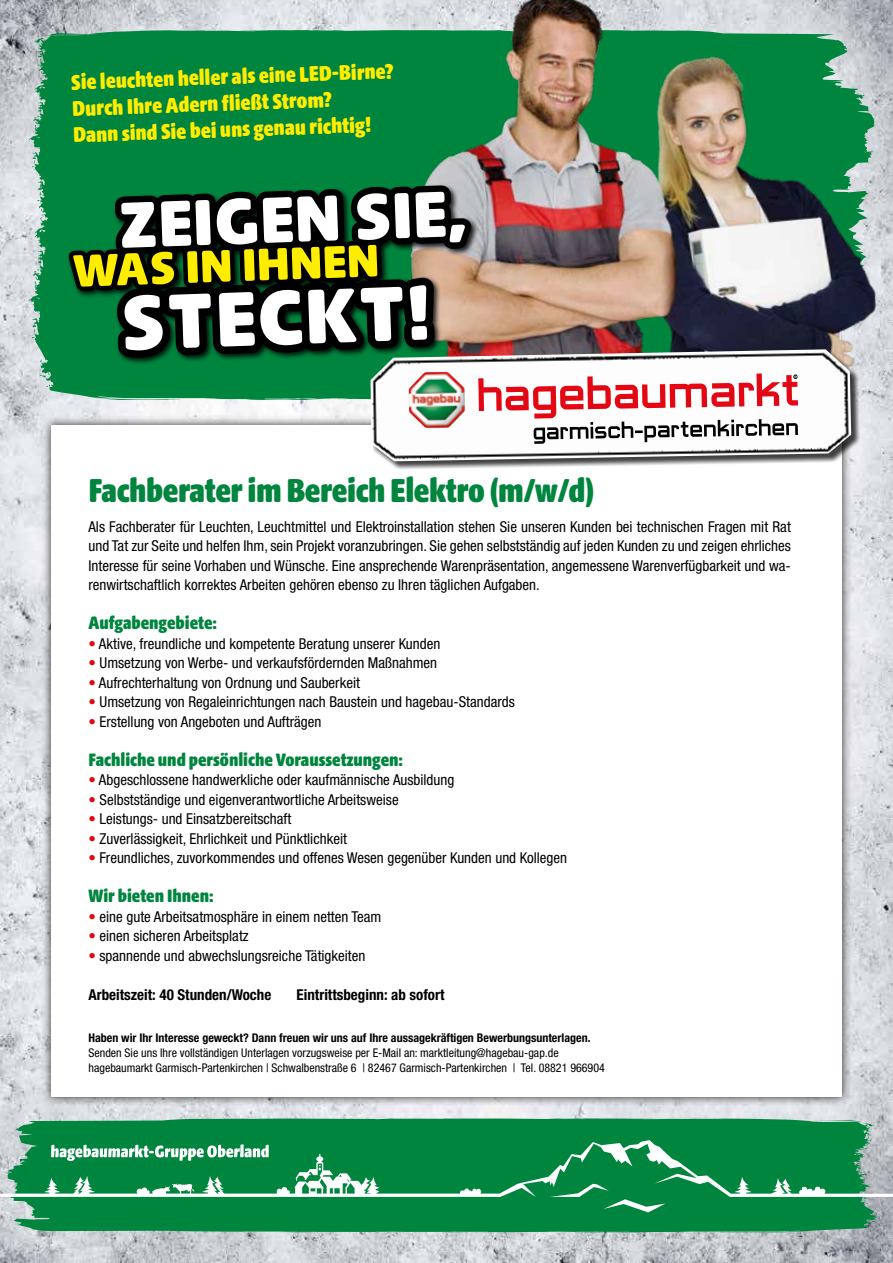
<style>
.page{position:relative;width:893px;height:1263px;background:#fff}
.page>*{position:absolute;margin:0;border:0;box-sizing:border-box;transform-origin:0 0}
.t1{font:84px "Hagebau Beta Outline";color:#fff}
.t2{font:70.5px "Hagebau Beta Outline";color:#fff}
.t3{font:49.5px "Hagebau Beta Outline";color:#ffed00}
.t4{font:36px "Hagebau Beta Condensed";letter-spacing:-.01em;color:#00853e}
.t5{font:23.1px/26.4px "Hagebau Beta Condensed";color:#ffed00}
.t6{font:19.5px "Hagebau Beta Condensed";color:#00853e}
.t7{font:condensed 15px/19.5px "Helvetica Neue LT Pro";color:#000;text-align:justify}
.t8{font:700 condensed 15px "Helvetica Neue LT Pro";color:#000}
.t9{font:condensed 12px/15px "Helvetica Neue LT Pro";color:#000}
.t10{font:700 condensed 12px "Helvetica Neue LT Pro";color:#000}
.s1{color:#e30613}
</style>
<div class="page">
<img style="left:0;top:0;width:893px;height:1263px">
<svg style="left:5px;top:1118px;width:875px;height:114px;background:#0e8a48"></svg>
<svg style="left:29px;top:30px;width:35px;height:370px;background:#47a073"></svg>
<div style="left:41px;top:415px;width:811px;height:692px;background:#000;opacity:.75"></div>
<div style="left:51px;top:425px;width:791px;height:672px;background:#fff"></div>
<svg style="left:0;top:1140px;width:893px;height:57px;background:#2c985f"></svg>
<svg style="left:550px;top:1184px;width:115px;height:28px;background:#1d9253"></svg>
<svg style="left:295px;top:1154px;width:56px;height:29px"></svg>
<svg style="left:51px;top:1144px;width:218px;height:17px"></svg>
<img style="left:798px;top:0;width:95px;height:410px">
<svg style="left:798px;top:350px;width:67px;height:125px"></svg>
<img style="left:798px;top:349px;width:53px;height:112px">
<svg style="left:110px;top:1097px;width:67px;height:69px;background:#5daa83"></svg>
<img style="left:64px;top:0;width:734px;height:469px">
<h3 class="t5" style="left:71px;top:70px;width:324px;rotate:-2deg">Sie leuchten heller als eine LED-Birne?<br>Durch Ihre Adern fl ießt Strom?<br>Dann sind Sie bei uns genau richtig!</h3>
<h2 class="t2" style="left:117px;top:189px;width:350px;rotate:-2deg">ZEIGEN SIE,</h2>
<h3 class="t3" style="left:71px;top:245px;width:309px;rotate:-2deg">WAS IN IHNEN</h3>
<h1 class="t1" style="left:120px;top:279px;width:310px;rotate:-2deg">STECKT!</h1>
<h3 class="t4" style="left:88px;top:472px;width:507px">Fachberater im Bereich Elektro (m/w/d)</h3>
<p class="t7" style="left:88px;top:517px;width:704px">Als Fachberater für Leuchten, Leuchtmittel und Elektroinstallation stehen Sie unseren Kunden bei technischen Fragen mit Rat und Tat zur Seite und helfen Ihm, sein Projekt voranzubringen. Sie gehen selbstständig auf jeden Kunden zu und zeigen ehrliches Interesse für seine Vorhaben und Wünsche. Eine ansprechende Warenpräsentation, angemessene Warenverfügbarkeit und wa&shy;renwirtschaftlich korrektes Arbeiten gehören ebenso zu Ihren täglichen Aufgaben.</p>
<h3 class="t6" style="left:88px;top:613px;width:130px">Aufgabengebiete:</h3>
<p class="t7" style="left:88px;top:634px;width:353px"><span class="s1">•</span> Aktive, freundliche und kompetente Beratung unserer Kunden</p>
<p class="t7" style="left:88px;top:653px;width:350px"><span class="s1">•</span> Umsetzung von Werbe- und verkaufsfördernden Maßnahmen</p>
<p class="t7" style="left:88px;top:673px;width:273px"><span class="s1">•</span> Aufrechterhaltung von Ordnung und Sauberkeit</p>
<p class="t7" style="left:88px;top:692px;width:428px"><span class="s1">•</span> Umsetzung von Regaleinrichtungen nach Baustein und hagebau-Standards</p>
<p class="t7" style="left:88px;top:712px;width:235px"><span class="s1">•</span> Erstellung von Angeboten und Aufträgen</p>
<h3 class="t6" style="left:88px;top:750px;width:316px">Fachliche und persönliche Voraussetzungen:</h3>
<p class="t7" style="left:88px;top:770px;width:367px"><span class="s1">•</span> Abgeschlossene handwerkliche oder kaufmännische Ausbildung</p>
<p class="t7" style="left:88px;top:790px;width:312px"><span class="s1">•</span> Selbstständige und eigenverantwortliche Arbeitsweise</p>
<p class="t7" style="left:88px;top:809px;width:204px"><span class="s1">•</span> Leistungs- und Einsatzbereitschaft</p>
<p class="t7" style="left:88px;top:829px;width:260px"><span class="s1">•</span> Zuverlässigkeit, Ehrlichkeit und Pünktlichkeit</p>
<p class="t7" style="left:88px;top:848px;width:480px"><span class="s1">•</span> Freundliches, zuvorkommendes und offenes Wesen gegenüber Kunden und Kollegen</p>
<h3 class="t6" style="left:88px;top:886px;width:127px">Wir bieten Ihnen:</h3>
<p class="t7" style="left:88px;top:907px;width:295px"><span class="s1">•</span> eine gute Arbeitsatmosphäre in einem netten Team</p>
<p class="t7" style="left:88px;top:926px;width:162px"><span class="s1">•</span> einen sicheren Arbeitsplatz</p>
<p class="t7" style="left:88px;top:946px;width:278px"><span class="s1">•</span> spannende und abwechslungsreiche Tätigkeiten</p>
<p class="t8" style="left:88px;top:985px;width:184px">Arbeitszeit: 40 Stunden/Woche</p>
<p class="t8" style="left:297px;top:985px;width:149px">Eintrittsbeginn: ab sofort</p>
<p class="t10" style="left:88px;top:1030px;width:504px">Haben wir Ihr Interesse geweckt? Dann freuen wir uns auf Ihre aussagekräftigen Bewerbungsunterlagen.</p>
<p class="t9" style="left:88px;top:1045px;width:518px">Senden Sie uns Ihre vollständigen Unterlagen vorzugsweise per E-Mail an: marktleitung@hagebau-gap.de hagebaumarkt Garmisch-Partenkirchen | Schwalbenstraße 6 | 82467 Garmisch-Partenkirchen | Tel. 08821 966904</p>
</div>
